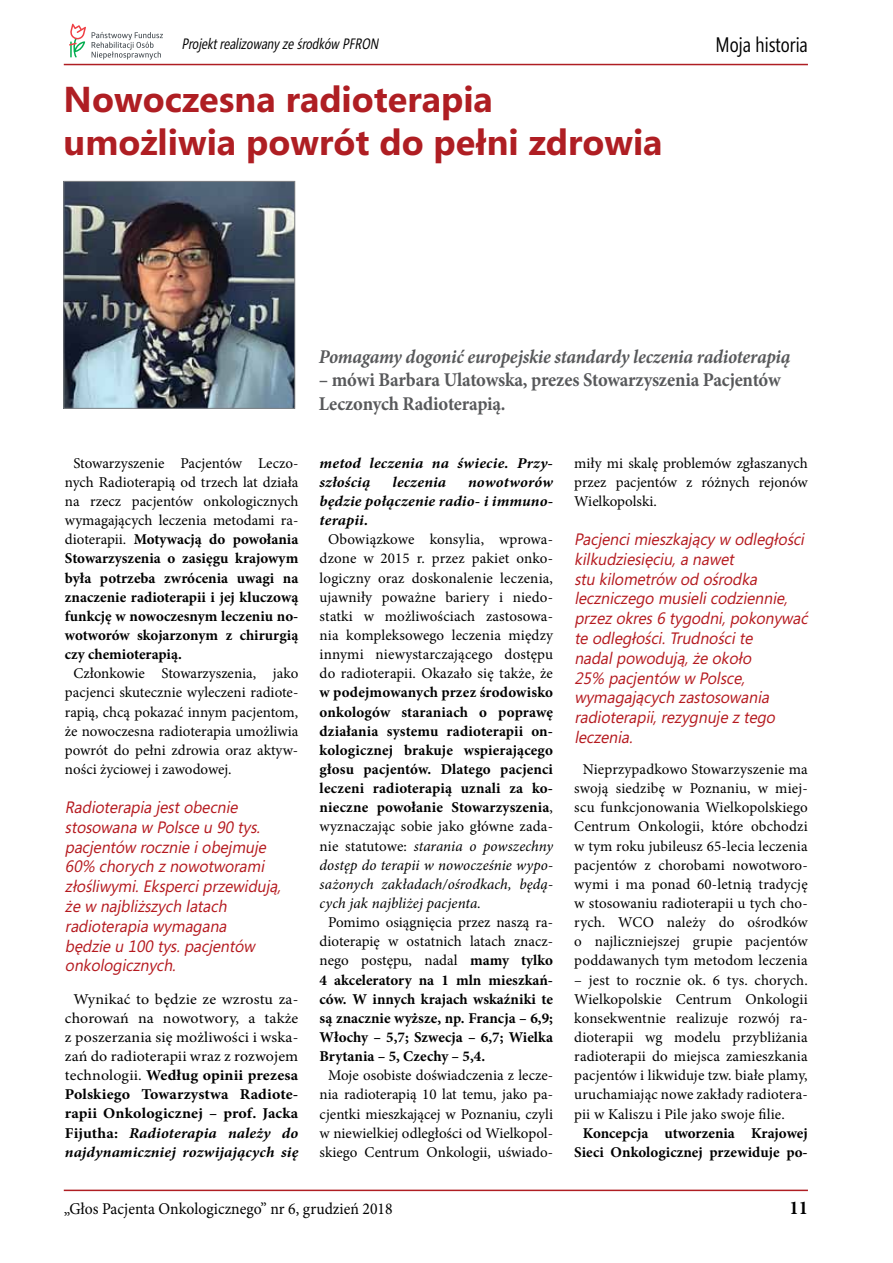
<style>
.page{position:relative;width:893px;height:1263px;background:#fff}
.page>*{position:absolute;margin:0;border:0;box-sizing:border-box;transform-origin:0 0}
.t1{font:700 36px/43.2px "Segoe";color:#af1e23}
.t2{font:21px "Segoe Condensed";color:#000;scale:.95 1}
.t3{font:700 19.5px/23.4px "Minion Pro";letter-spacing:-.01em;color:#58595b;scale:.95 1}
.t4{font:italic 700 19.5px "Minion Pro";letter-spacing:-.015em;color:#58595b;scale:.95 1}
.t5{font:700 19.5px "Minion Pro";color:#000;scale:.95 1}
.t6{font:italic 16.5px/19.8px "Segoe";color:#b5191e;scale:.95 1}
.t7{font:16.5px "Minion Pro";color:#000;scale:.95 1}
.t8{font:15px/19.2px "Minion Pro";letter-spacing:.005em;color:#000;text-align:justify}
.t9{font:700 15px/19.2px "Minion Pro";color:#000;text-align:justify}
.t10{font:15px/19.2px "Minion Pro";letter-spacing:.005em;color:#000;text-align:center;scale:1.06 1}
.t11{font:italic 700 15px/19.2px "Minion Pro";letter-spacing:.01em;color:#000;scale:1.06 1}
.t12{font:italic 15px "Segoe Condensed";color:#000;scale:.95 1}
.s1{font-weight:400}
.s2{font-weight:700}
.s3{font-weight:700;font-style:italic}
.s4{font-weight:400;font-style:italic}
</style>
<div class="page">
<hr style="left:64px;top:64px;width:744px;height:1px;background:#af1e23">
<hr style="left:64px;top:1189px;width:744px;height:2px;background:#af1e23">
<svg style="left:92px;top:32px;width:71px;height:28px"></svg>
<svg style="left:69px;top:24px;width:17px;height:34px"></svg>
<img style="left:65px;top:183px;width:228px;height:224px">
<div style="left:63px;top:181px;width:232px;height:228px;border:1px solid #808285"></div>
<p class="t12" style="left:181px;top:34px;width:212px">Projektrealizowanyześrodków PFRON</p>
<h2 class="t2" style="left:716px;top:32px;width:99px">Moja historia</h2>
<h1 class="t1" style="left:64px;top:76px;width:601px">N owoczesna radioterapia umożliwia powrót do pełni zdrowia</h1>
<p class="t9" style="left:65px;top:453px;width:235px;text-indent:9px"><span class="s1">Stowarzyszenie Pacjentów Leczo&shy;nych Radioterapią od trzech lat działa na rzecz pacjentów onkologicznych wymagających leczenia metodami ra&shy;dioterapii.</span> Motywacją do powołania Stowarzyszenia o zasięgu krajowym była potrzeba zwrócenia uwagi na znaczenie radioterapii i jej kluczową funkcję w nowoczesnym leczeniu no&shy;wotworów skojarzonym z chirurgią czy chemioterapią.</p>
<p class="t8" style="left:65px;top:664px;width:235px;text-indent:9px">Członkowie Stowarzyszenia, jako pacjenci skutecznie wyleczeni radiote&shy;rapią, chcą pokazać innym pacjentom, że nowoczesna radioterapia umożliwia powrót do pełni zdrowia oraz aktyw&shy;ności życiowej i zawodowej.</p>
<p class="t6" style="left:65px;top:797px;width:233px">Radioterapia jestobecnie stosowana w Polsce u 90 tys. pacjentów rocznie i obej muje<br>60% chorych z nowotworami złośliwymi.Eksperciprzewidują, że w najbliższych latach radioterapia wymagana<br>będzie u 100 tys.pacjentów onkologicznych.</p>
<p class="t10" style="left:65px;top:989px;width:222px">Wynikać to będzie ze wzrostu za&shy;chorowań na nowotwory, a także z poszerzania się możliwości i wska&shy;zań do radioterapii wraz z rozwojem technologii. <span class="s2">Według opinii prezesa Polskiego Towarzystwa Radiote&shy;rapii Onkologicznej – prof. Jacka Fijutha:</span> <span class="s3">Radioterapia należy do najdynamiczniej rozwijających się</span></p>
<h3 class="t4" style="left:319px;top:343px;width:498px">Pomagamy dogonić europejskie standardy leczenia radioterapią</h3>
<h3 class="t3" style="left:319px;top:368px;width:488px">– mówi Barbara Ulatowska, prezes Stowarzyszenia Pacjentów<br>Leczonych Radioterapią.</h3>
<p class="t11" style="left:320px;top:453px;width:222px">metod leczenia na świecie. Przy&shy;szłością</p>
<p class="t11" style="left:392px;top:472px;width:52px">leczenia</p>
<p class="t11" style="left:320px;top:472px;width:222px;text-align:justify;text-indent:149px">nowotworów będzie połączenie radio- i immuno&shy;terapii.</p>
<p class="t8" style="left:320px;top:530px;width:235px;text-align:center">Obowiązkowe konsylia, wprowa&shy;dzone w 2015 r. przez pakiet onko&shy;logiczny oraz doskonalenie leczenia, ujawniły poważne bariery i niedo&shy;statki w możliwościach zastosowa&shy;nia kompleksowego leczenia między innymi niewystarczającego dostępu do radioterapii. Okazało się także, że</p>
<p class="t9" style="left:320px;top:683px;width:235px">w podejmowanych przez środowisko onkologów staraniach o poprawę działania systemu radioterapii on&shy;kologicznej brakuje wspierającego głosu pacjentów. Dlatego pacjenci leczeni radioterapią uznali za ko&shy;nieczne powołanie Stowarzyszenia<span class="s1">, wyznaczając sobie jako główne zada&shy;nie statutowe:</span> <span class="s4">starania o powszechny dostęp do terapii w nowocześnie wypo&shy;sażonych zakładach/ośrodkach, będą&shy;cych jak najbliżej pacjenta.</span></p>
<p class="t9" style="left:320px;top:912px;width:235px;text-indent:9px"><span class="s1">Pomimo osiągnięcia przez naszą ra&shy;dioterapię w ostatnich latach znacz&shy;nego postępu, nadal</span> mamy tylko 4 akceleratory na 1 mln mieszkań&shy;ców. W innych krajach wskaźniki te są znacznie wyższe, np. Francja – 6,9; Włochy – 5,7; Szwecja – 6,7; Wielka Brytania – 5, Czechy – 5,4.</p>
<p class="t8" style="left:320px;top:1066px;width:235px;text-align:center">Moje osobiste doświadczenia z lecze&shy;nia radioterapią 10 lat temu, jako pa&shy;cjentki mieszkającej w Poznaniu, czyli w niewielkiej odległości od Wielkopol&shy;skiego Centrum Onkologii, uświado-</p>
<p class="t8" style="left:574px;top:454px;width:235px">miły mi skalę problemów zgłaszanych przez pacjentów z różnych rejonów Wielkopolski.</p>
<p class="t6" style="left:574px;top:529px;width:251px">Pacjencimieszkający w odległości kilkudziesięciu,a nawet<br>stu kilometrów od ośrodka leczniczego musielicodziennie, przezokres6 tygodni,pokonywać te odległości.Trudnościte nadalpowodują,że około<br>25% pacjentów w Polsce, wymagających zastosowania radioterapii,rezygnuje z tego leczenia.</p>
<p class="t8" style="left:574px;top:760px;width:235px;text-align:center">Nieprzypadkowo Stowarzyszenie ma swoją siedzibę w Poznaniu, w miej&shy;scu funkcjonowania Wielkopolskiego Centrum Onkologii, które obchodzi w tym roku jubileusz 65-lecia leczenia pacjentów z chorobami nowotworo&shy;wymi i ma ponad 60-letnią tradycję w stosowaniu radioterapii u tych cho&shy;rych. WCO należy do ośrodków o najliczniejszej grupie pacjentów poddawanych tym metodom leczenia</p>
<p class="t8" style="left:574px;top:970px;width:235px">– jest to rocznie ok. 6 tys. chorych.<br>Wielkopolskie Centrum Onkologii konsekwentnie realizuje rozwój ra&shy;dioterapii wg modelu przybliżania radioterapii do miejsca zamieszkania pacjentów i likwiduje tzw. białe plamy, uruchamiając nowe zakłady radiotera&shy;pii w Kaliszu i Pile jako swoje filie.</p>
<p class="t9" style="left:574px;top:1123px;width:235px;text-align:center">Koncepcja utworzenia Krajowej<br>Sieci Onkologicznej przewiduje po-</p>
<p class="t7" style="left:64px;top:1198px;width:348px">„Głos Pacjenta Onkologicznego” nr 6, grudzień 2018</p>
<h3 class="t5" style="left:789px;top:1194px;width:21px">11</h3>
</div>
